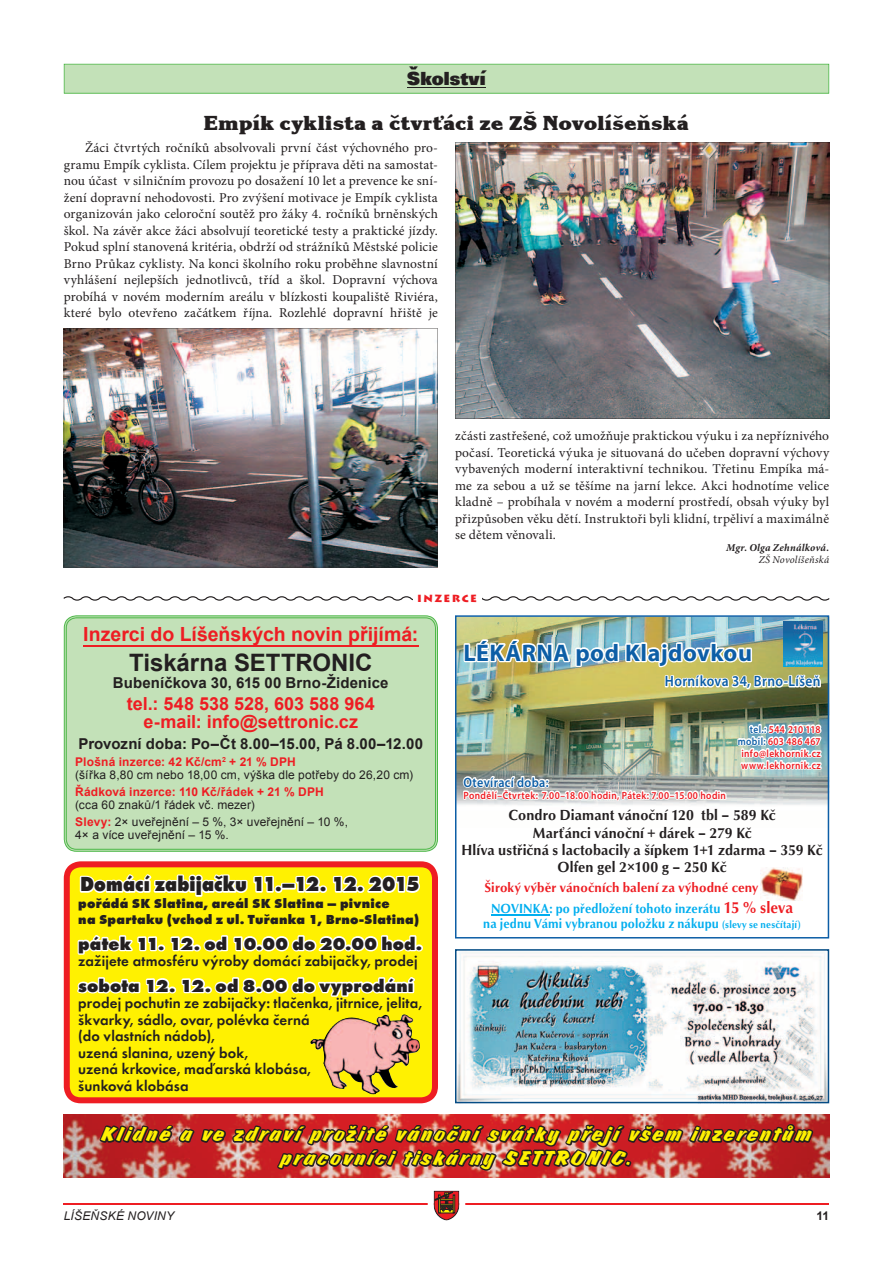
<style>
.page{position:relative;width:893px;height:1263px;background:#fff}
.page>*{position:absolute;margin:0;border:0;box-sizing:border-box;transform-origin:0 0}
.t1{font:700 24px "Myriad Pro";letter-spacing:.025em;color:#0d5ea6}
.t2{font:700 24px "Arial";color:#231f20}
.t3{font:italic 21px/24px "Churchward Brush DEE";letter-spacing:.11em;color:#fff101;text-align:center;scale:1.1 1}
.t4{font:800 21px "Korinna Itc TEE";letter-spacing:.005em;color:#231f20}
.t5{font:800 21px "Futura TEE";letter-spacing:.005em;color:#231f20;scale:.9 1}
.t6{font:700 19.5px "Arial";color:#ee1d23}
.t7{font:800 19.5px "Unitus DEE";letter-spacing:.01em;color:#231f20}
.t8{font:800 18px "Futura TEE";letter-spacing:.005em;color:#231f20}
.t9{font:700 18px/18px "Arial";color:#ee1d23;text-align:center}
.t10{font:600 15px/16.5px "Futura TEE";letter-spacing:.01em;color:#231f20}
.t11{font:500 15px/17.2px "Optus TEE";letter-spacing:.005em;color:#231f20;text-align:center;scale:.95 1}
.t12{font:700 15px "Arial";letter-spacing:.005em;color:#231f20}
.t13{font:600 15px "Myriad Pro";letter-spacing:.03em;color:#0d5ea6;scale:.9 1}
.t14{font:13.5px/16.5px "Minion Pro";letter-spacing:.01em;color:#231f20;text-align:justify}
.t15{font:500 13.5px/21.8px "Optus TEE";letter-spacing:.01em;color:#ee1d23}
.t16{font:800 13.5px/16.5px "Futura TEE";letter-spacing:.02em;color:#231f20}
.t17{font:500 13.5px "Optus TEE";letter-spacing:.01em;color:#00aeef;scale:.92 1}
.t18{font:600 13.5px "Myriad Pro";letter-spacing:.03em;color:#0d5ea6;scale:.9 1}
.t19{font:12px/13.5px "Arial";letter-spacing:.01em;color:#231f20}
.t20{font:700 12px "Arial";letter-spacing:.015em;color:#ee1d23}
.t21{font:italic 12px "Arial";letter-spacing:.015em;color:#231f20}
.t22{font:900 12px "Lithos Pro";letter-spacing:.115em;color:#ee1d23}
.t23{font:700 12px "Arial";color:#231f20}
.t24{font:600 10.5px/12px "Myriad Pro";letter-spacing:.04em;color:#ee1d23;text-align:right;scale:.9 1}
.t25{font:italic 700 10.5px "Minion Pro";letter-spacing:.02em;color:#231f20}
.t26{font:italic 10.5px "Minion Pro";letter-spacing:.02em;color:#231f20}
.s1{font-weight:700;color:#ee1d23}
.s2{color:#0d5ea6}
.s3{color:#00aeef}
.s4{font-size:16.5px}
.s5{font-size:10.5px}
</style>
<div class="page">
<hr style="left:64px;top:1204px;width:765px;height:1px;background:#ee1d23">
<img style="left:455px;top:142px;width:374px;height:277px">
<img style="left:64px;top:328px;width:374px;height:239px">
<svg style="left:64px;top:64px;width:765px;height:30px;background:#bcdeb2"></svg>
<img style="left:455px;top:949px;width:374px;height:154px">
<svg style="left:455px;top:820px;width:374px;height:118px"></svg>
<img style="left:63px;top:596px;width:767px;height:224px">
<hr style="left:491px;top:914px;width:58px;height:1px;background:#00aeef">
<img style="left:760px;top:867px;width:43px;height:34px">
<img style="left:64px;top:1114px;width:765px;height:64px">
<svg style="left:97px;top:1088px;width:718px;height:133px"></svg>
<svg style="left:64px;top:861px;width:374px;height:242px;background:#fbdf26"></svg>
<img style="left:310px;top:1014px;width:93px;height:60px">
<svg style="left:64px;top:615px;width:374px;height:237px;background:#90d089"></svg>
<div style="left:66px;top:617px;width:370px;height:233px;background:#c3e1b8"></div>
<h3 class="t7" style="left:407px;top:67px;width:80px">Školství</h3>
<h2 class="t4" style="left:204px;top:111px;width:487px">Empík cyklista a ètvrśáci ze ZŠ Novolíšeòská</h2>
<p class="t14" style="left:64px;top:140px;width:376px;text-indent:21px">Žáci čtvrtých ročníků absolvovali první část výchovného pro&shy;gramu Empík cyklista. Cílem projektu je příprava děti na samostat&shy;nou účast v silničním provozu po dosažení 10 let a prevence ke sní&shy;žení dopravní nehodovosti. Pro zvýšení motivace je Empík cyklista organizován jako celoroční soutěž pro žáky 4. ročníků brněnských škol. Na závěr akce žáci absolvují teoretické testy a praktické jízdy.<br>Pokud splní stanovená kritéria, obdrží od strážníků Městské policie Brno Průkaz cyklisty. Na konci školního roku proběhne slavnostní vyhlášení nejlepších jednotlivců, tříd a škol. Dopravní výchova probíhá v novém moderním areálu v blízkosti koupaliště Riviéra, které bylo otevřeno začátkem října. Rozlehlé dopravní hřiště je</p>
<p class="t14" style="left:455px;top:428px;width:376px">zčásti zastřešené, což umožňuje praktickou výuku i za nepříznivého počasí. Teoretická výuka je situovaná do učeben dopravní výchovy vybavených moderní interaktivní technikou. Třetinu Empíka má&shy;me za sebou a už se těšíme na jarní lekce. Akci hodnotíme velice kladně – probíhala v novém a moderní prostředí, obsah výuky byl přizpůsoben věku dětí. Instruktoři byli klidní, trpěliví a maximálně se dětem věnovali.</p>
<p class="t25" style="left:726px;top:540px;width:104px">Mgr. Olga Zehnálková.</p>
<p class="t26" style="left:759px;top:553px;width:72px">ZŠ Novolíšeňská</p>
<p class="t22" style="left:417px;top:590px;width:61px">inzerce</p>
<h3 class="t6" style="left:83px;top:621px;width:336px">Inzerci do Líšeňských novin přijímá:</h3>
<h1 class="t2" style="left:129px;top:647px;width:245px">Tiskárna SETTRONIC</h1>
<p class="t12" style="left:113px;top:672px;width:277px">Bubeníčkova 30, 615 00 Brno-Židenice</p>
<h3 class="t9" style="left:127px;top:695px;width:249px">tel.: 548 538 528, 603 588 964 e-mail: info@settronic.cz</h3>
<p class="t12" style="left:79px;top:734px;width:346px">Provozní doba: Po–Čt 8.00–15.00, Pá 8.00–12.00</p>
<p class="t19" style="left:75px;top:755px;width:339px"><span class="s1">Plošná inzerce: 42 Kč/cm</span><sup>2</sup> <span class="s1">+ 21 % DPH<br></span>(šířka 8,80 cm nebo 18,00 cm, výška dle potřeby do 26,20 cm)</p>
<p class="t20" style="left:75px;top:783px;width:250px">Řádková inzerce: 110 Kč/řádek + 21 % DPH</p>
<p class="t19" style="left:75px;top:797px;width:274px;line-height:16.5px">(cca 60 znaků/1 řádek vč. mezer)<br><span class="s1">Slevy:</span> 2× uveřejnění – 5 %, 3× uveřejnění – 10 %,</p>
<p class="t19" style="left:75px;top:828px;width:155px">4× a více uveřejnění – 15 %.</p>
<h2 class="t5" style="left:80px;top:872px;width:379px">Domácí zabijaèku 11.–12. 12. 2015</h2>
<p class="t16" style="left:78px;top:895px;width:342px">poøádá SK Slatina, areál SK Slatina – pivnice<br>na Spartaku (vchod z ul. Tuøanka 1, Brno-Slatina)</p>
<h3 class="t8" style="left:78px;top:933px;width:345px">pátek 11. 12. od 10.00 do 20.00 hod.</h3>
<p class="t10" style="left:78px;top:953px;width:341px">zažijete atmosféru výroby domácí zabijaèky, prodej</p>
<h3 class="t8" style="left:78px;top:975px;width:337px">sobota 12. 12. od 8.00 do vyprodání</h3>
<p class="t10" style="left:78px;top:995px;width:345px">prodej pochutin ze zabijaèky: tlaèenka, jitrnice, jelita, škvarky, sádlo, ovar, polévka èerná<br>(do vlastních nádob),<br>uzená slanina, uzený bok,<br>uzená krkovice, maïarská klobása,<br>šunková klobása</p>
<h1 class="t1" style="left:463px;top:637px;width:290px">LÉKÁRNA pod Klajdovkou</h1>
<p class="t13" style="left:665px;top:672px;width:175px">Horníkova 34, Brno-Líšeň</p>
<p class="t18" style="left:463px;top:773px;width:96px">Otevírací doba:</p>
<p class="t24" style="left:463px;top:789px;width:293px">Pondělí–Čtvrtek: 7.00–18.00 hodin, Pátek: 7.00–15.00 hodin</p>
<p class="t24" style="left:738px;top:723px;width:94px"><span class="s2">tel.:</span> 544 210 118 <span class="s2">mobil:</span> 603 486 467 info@lekhornik.cz www.lekhornik.cz</p>
<p class="t11" style="left:462px;top:806px;width:381px">Condro Diamant vánoèní 120 tbl – 589 Kè<br>Marśánci vánoèní + dárek – 279 Kè<br>Hlíva ustøièná s lactobacily a šípkem 1+1 zdarma – 359 Kè Olfen gel 2×100 g – 250 Kè</p>
<p class="t15" style="left:491px;top:876px;width:304px;text-indent:-7px">Široký výbìr vánoèních balení za výhodné ceny<br><span class="s3">NOVINKA: po pøedložení tohoto inzerátu</span> <span class="s4">15 % sleva</span></p>
<p class="t17" style="left:483px;top:915px;width:347px">na jednu Vámi vybranou položku z nákupu <span class="s5">(slevy se nesèítají)</span></p>
<h2 class="t3" style="left:102px;top:1122px;width:647px">Klidné a ve zdraví prožité vánoèní svátky pøejí všem inzerentùm pracovníci tiskárny SETTRONIC.</h2>
<p class="t21" style="left:64px;top:1208px;width:112px">LÍŠEŇSKÉ NOVINY</p>
<p class="t23" style="left:816px;top:1208px;width:14px">11</p>
</div>
